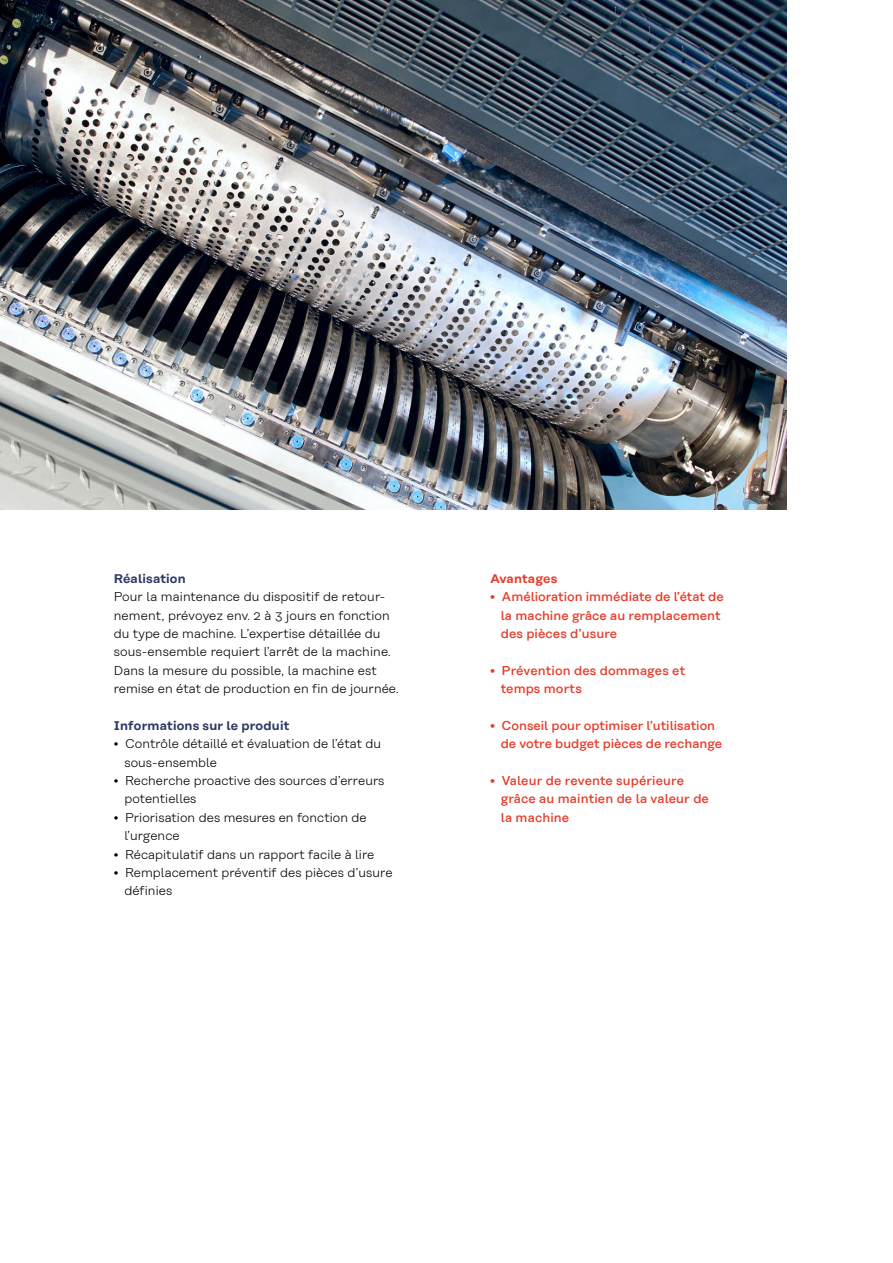
<style>
.page{position:relative;width:893px;height:1263px;background:#fff}
.page>*{position:absolute;margin:0;border:0;box-sizing:border-box;transform-origin:0 0}
.t1{font:300 12.75px/18.3px "Koenig&Bauer T";letter-spacing:.005em;color:#000}
.t2{font:500 12.75px/18.3px "Koenig&Bauer T";color:#e63c2a}
.t3{font:600 12.75px "Koenig&Bauer T";letter-spacing:.015em;color:#2c3962}
.t4{font:600 12.75px "Koenig&Bauer T";letter-spacing:.015em;color:#e63c2a}
</style>
<div class="page">
<img style="left:0;top:0;width:787px;height:509px">
<p class="t3" style="left:114px;top:571px;width:74px">Réalisation</p>
<p class="t1" style="left:114px;top:588px;width:287px">Pour la maintenance du dispositif de retour&shy;nement, prévoyez env. 2 à 3 jours en fonction du type de machine. L’expertise détaillée du sous-ensemble requiert l’arrêt de la machine.<br>Dans la mesure du possible, la machine est remise en état de production en fin de journée.</p>
<p class="t3" style="left:114px;top:718px;width:177px">Informations sur le produit</p>
<p class="t1" style="left:124px;top:735px;width:258px;text-indent:-11px">• Contrôle détaillé et évaluation de l’état du sous-ensemble</p>
<p class="t1" style="left:124px;top:771px;width:262px;text-indent:-11px">• Recherche proactive des sources d’erreurs potentielles</p>
<p class="t1" style="left:124px;top:808px;width:244px;text-indent:-11px">• Priorisation des mesures en fonction de l’urgence</p>
<p class="t1" style="left:114px;top:845px;width:262px">• Récapitulatif dans un rapport facile à lire</p>
<p class="t1" style="left:124px;top:863px;width:270px;text-indent:-11px">• Remplacement préventif des pièces d’usure définies</p>
<p class="t4" style="left:490px;top:571px;width:69px">Avantages</p>
<p class="t2" style="left:501px;top:588px;width:225px;text-indent:-11px">• Amélioration immédiate de l’état de la machine grâce au remplacement des pièces d’usure</p>
<p class="t2" style="left:501px;top:661px;width:186px;text-indent:-11px">• Prévention des dommages et temps morts</p>
<p class="t2" style="left:501px;top:716px;width:223px;text-indent:-11px">• Conseil pour optimiser l’utilisation de votre budget pièces de rechange</p>
<p class="t2" style="left:501px;top:771px;width:210px;text-indent:-11px">• Valeur de revente supérieure grâce au maintien de la valeur de la machine</p>
</div>
